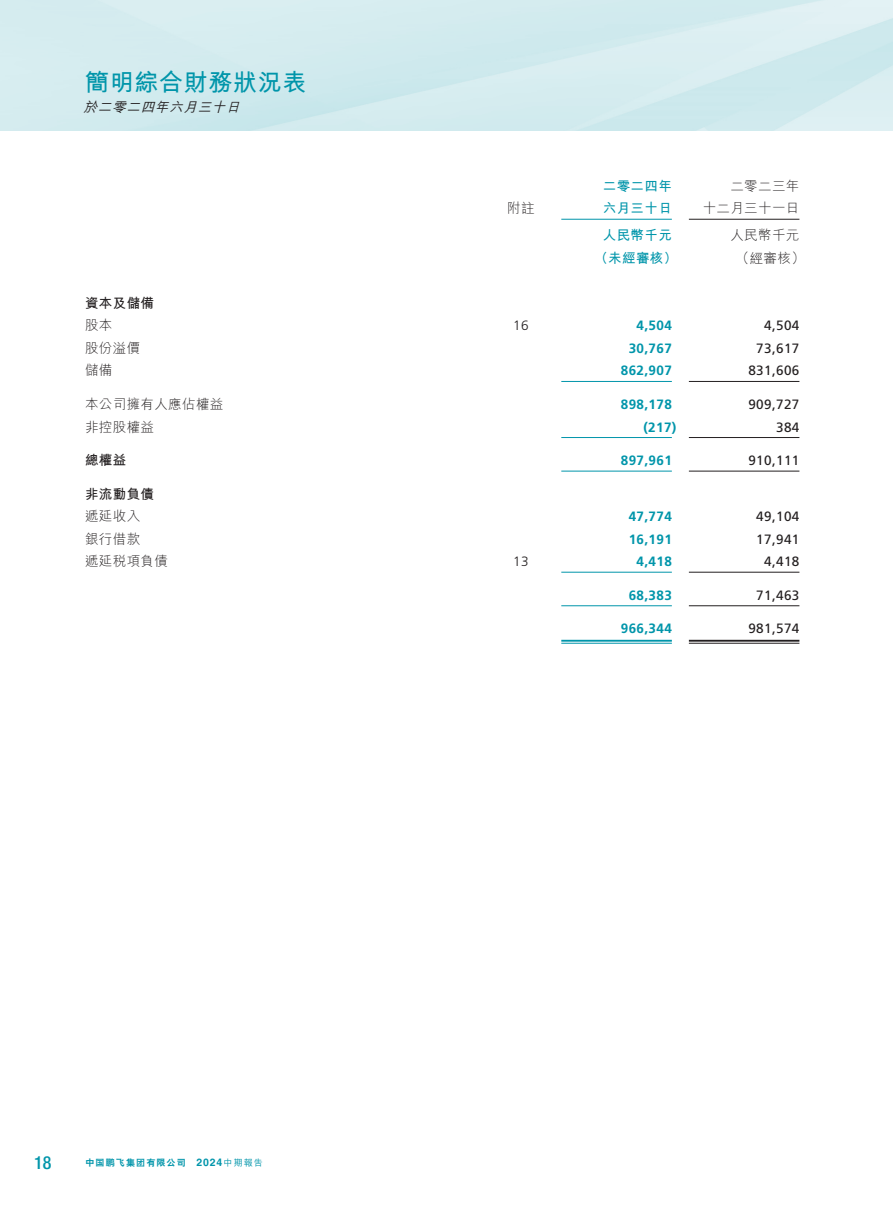
<style>
.page{position:relative;width:893px;height:1212px;background:#fff}
.page>*{position:absolute;margin:0;border:0;box-sizing:border-box;transform-origin:0 0}
.t1{font:700 24px "M Hei HK";letter-spacing:.03em;color:#0095aa}
.t2{font:500 condensed 18px "Helvetica Neue LT Std";color:#0095aa}
.t3{font:700 13.5px "Frutiger LT Std";letter-spacing:.03em;color:#0095aa}
.t4{font:13.5px "Frutiger LT Std";letter-spacing:.03em;color:#231f20}
.t5{font:300 13.5px/22.5px "M Hei HK";letter-spacing:.03em;color:#231f20;text-align:right}
.t6{font:700 13.5px/22.5px "M Hei HK";letter-spacing:.03em;color:#0095aa}
.t7{font:700 13.5px "M Hei HK";letter-spacing:.03em;color:#231f20}
.t8{font:italic 500 13.5px "M Hei HK";color:#231f20}
.t9{font:300 13.5px "Frutiger LT Std";color:#231f20}
.t10{font:800 9px "C Hei 2 HKS";letter-spacing:.13em;color:#0095aa}
.s1{font-family:"C Hei 2 HK"}
.s2{font-family:"Helvetica LT Std";font-weight:700;font-size:10.5px}
.s3{font-family:"M Hei HK";font-weight:500}
</style>
<div class="page">
<hr style="left:561px;top:219px;width:111px;height:1px;background:#0095aa">
<hr style="left:689px;top:219px;width:110px;height:1px;background:#231f20">
<hr style="left:561px;top:381px;width:111px;height:1px;background:#0095aa">
<hr style="left:689px;top:381px;width:110px;height:1px;background:#231f20">
<hr style="left:561px;top:437px;width:111px;height:1px;background:#0095aa">
<hr style="left:689px;top:437px;width:110px;height:1px;background:#231f20">
<hr style="left:561px;top:471px;width:111px;height:1px;background:#0095aa">
<hr style="left:689px;top:471px;width:110px;height:1px;background:#231f20">
<hr style="left:561px;top:572px;width:111px;height:1px;background:#0095aa">
<hr style="left:689px;top:572px;width:110px;height:1px;background:#231f20">
<hr style="left:561px;top:605px;width:111px;height:1px;background:#0095aa">
<hr style="left:689px;top:605px;width:110px;height:1px;background:#231f20">
<hr style="left:561px;top:640px;width:111px;height:2px;background:#0095aa">
<hr style="left:561px;top:643px;width:111px;height:1px;background:#0095aa">
<hr style="left:689px;top:640px;width:110px;height:2px;background:#231f20">
<hr style="left:689px;top:643px;width:110px;height:1px;background:#231f20">
<h1 class="t1" style="left:85px;top:65px;width:223px">簡明綜合財務狀況表</h1>
<p class="t8" style="left:84px;top:97px;width:162px">於二零二四年六月三十日</p>
<p class="t5" style="left:507px;top:197px;width:29px">附註</p>
<p class="t6" style="left:603px;top:173px;width:71px">二零二四年六月三十日</p>
<p class="t5" style="left:703px;top:174px;width:98px">二零二三年<br>十二月三十一日</p>
<p class="t6" style="left:603px;top:223px;width:71px">人民幣千元</p>
<p class="t5" style="left:730px;top:224px;width:71px">人民幣千元</p>
<p class="t6" style="left:594px;top:246px;width:84px">（未經審核）</p>
<p class="t5" style="left:736px;top:246px;width:71px">（經審核）</p>
<p class="t7" style="left:85px;top:293px;width:71px">資本及儲備</p>
<p class="t5" style="left:85px;top:314px;width:29px">股本</p>
<p class="t9" style="left:513px;top:318px;width:17px">16</p>
<p class="t3" style="left:637px;top:318px;width:37px">4,504</p>
<p class="t4" style="left:764px;top:318px;width:37px">4,504</p>
<p class="t5" style="left:85px;top:336px;width:57px">股份溢價</p>
<p class="t3" style="left:629px;top:340px;width:45px">30,767</p>
<p class="t4" style="left:756px;top:340px;width:45px">73,617</p>
<p class="t5" style="left:85px;top:359px;width:29px">儲備</p>
<p class="t3" style="left:621px;top:363px;width:53px">862,907</p>
<p class="t4" style="left:748px;top:363px;width:53px">831,606</p>
<p class="t5" style="left:85px;top:393px;width:140px">本公司擁有人應佔權益</p>
<p class="t3" style="left:621px;top:396px;width:53px">898,178</p>
<p class="t4" style="left:748px;top:396px;width:53px">909,727</p>
<p class="t5" style="left:85px;top:415px;width:71px">非控股權益</p>
<p class="t3" style="left:643px;top:419px;width:35px">(217)</p>
<p class="t4" style="left:776px;top:419px;width:25px">384</p>
<p class="t7" style="left:85px;top:450px;width:43px">總權益</p>
<p class="t3" style="left:621px;top:452px;width:53px">897,961</p>
<p class="t4" style="left:748px;top:452px;width:53px">910,111</p>
<p class="t7" style="left:85px;top:484px;width:71px">非流動負債</p>
<p class="t5" style="left:85px;top:505px;width:57px">遞延收入</p>
<p class="t3" style="left:629px;top:508px;width:45px">47,774</p>
<p class="t4" style="left:756px;top:508px;width:45px">49,104</p>
<p class="t5" style="left:85px;top:527px;width:57px">銀行借款</p>
<p class="t3" style="left:629px;top:531px;width:45px">16,191</p>
<p class="t4" style="left:756px;top:531px;width:45px">17,941</p>
<p class="t5" style="left:85px;top:550px;width:84px">遞延稅項負債</p>
<p class="t9" style="left:513px;top:554px;width:17px">13</p>
<p class="t3" style="left:637px;top:553px;width:37px">4,418</p>
<p class="t4" style="left:764px;top:553px;width:37px">4,418</p>
<p class="t3" style="left:629px;top:587px;width:45px">68,383</p>
<p class="t4" style="left:756px;top:587px;width:45px">71,463</p>
<p class="t3" style="left:621px;top:621px;width:53px">966,344</p>
<p class="t4" style="left:748px;top:621px;width:53px">981,574</p>
<h2 class="t2" style="left:34px;top:1152px;width:19px">18</h2>
<p class="t10" style="left:85px;top:1157px;width:179px">中國鵬飛集團<span class="s1">有限公司</span> <span class="s2">2024</span><span class="s3">中期報告</span></p>
</div>
